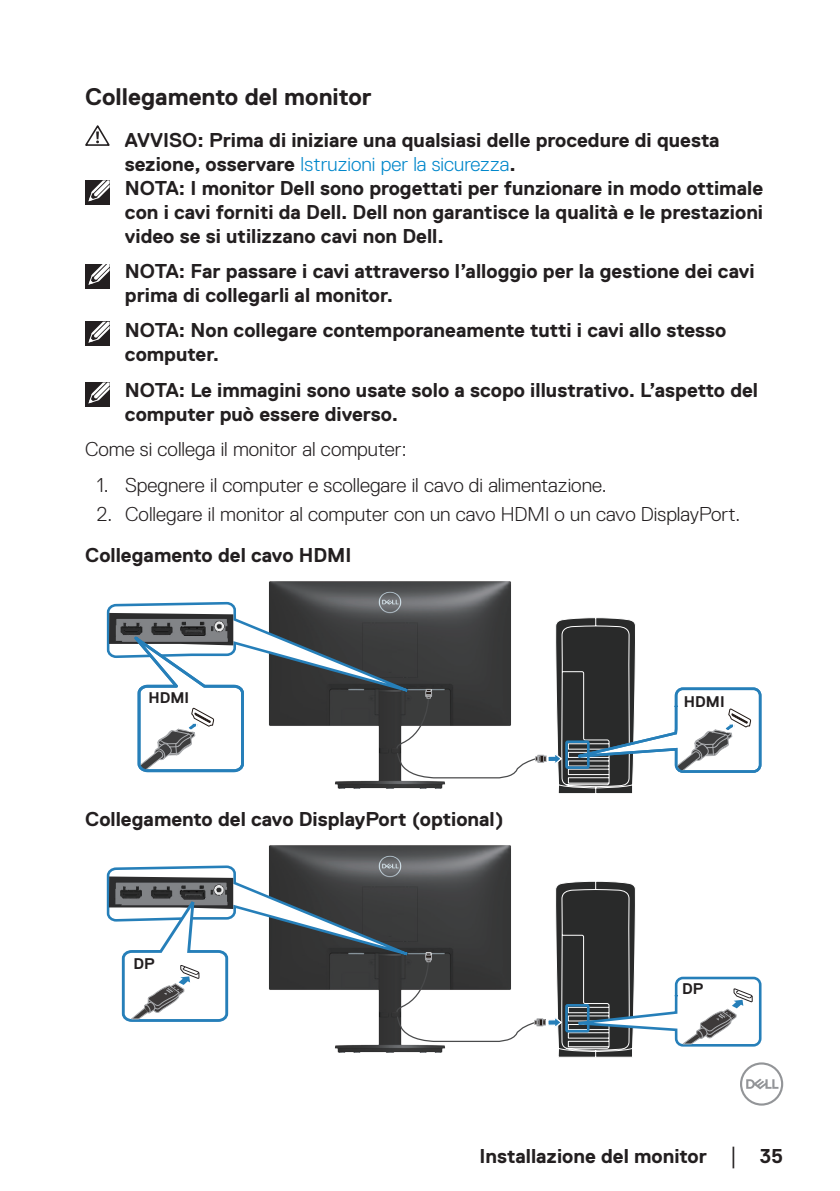
<style>
.page{position:relative;width:840px;height:1191px;background:#fff}
.page>*{position:absolute;margin:0;border:0;box-sizing:border-box;transform-origin:0 0}
.Head2{font:700 24px "Dell Replica";color:#231f20}
.note{font:700 20px/24px "Dell Replica";color:#231f20}
.text{font:300 20px "Dell Replica";color:#231f20}
.text-2{font:700 20px/24px "Dell Replica";color:#231f20}
.Head3{font:700 20px "Dell Replica";color:#231f20}
.t1{font:700 15.4px "Dell Replica";letter-spacing:.005em;color:#231f20}
.s1{font-weight:300;color:#0087cb}
.s2{font-family:"Times New Roman";font-weight:400;font-size:18px}
</style>
<div class="page">
<svg style="left:85px;top:125px;width:25px;height:21px"></svg>
<div style="left:85px;top:180px;width:24px;height:25px;background:#231f20"></div>
<svg style="left:88px;top:180px;width:22px;height:22px"></svg>
<div style="left:85px;top:264px;width:24px;height:24px;background:#231f20"></div>
<svg style="left:88px;top:264px;width:22px;height:22px"></svg>
<div style="left:85px;top:322px;width:24px;height:24px;background:#231f20"></div>
<svg style="left:88px;top:322px;width:22px;height:21px"></svg>
<div style="left:85px;top:382px;width:24px;height:25px;background:#231f20"></div>
<svg style="left:88px;top:382px;width:22px;height:22px"></svg>
<img style="left:269px;top:581px;width:242px;height:21px">
<svg style="left:106px;top:602px;width:656px;height:192px"></svg>
<img style="left:269px;top:845px;width:242px;height:21px">
<svg style="left:106px;top:866px;width:676px;height:239px"></svg>
<p class="Head2" style="left:85px;top:84px;width:288px">Collegamento del monitor</p>
<p class="text-2" style="left:125px;top:128px;width:596px">AVVISO: Prima di iniziare una qualsiasi delle procedure di questa sezione, osservare <span class="s1">Istruzioni per la sicurezza</span>.</p>
<p class="note" style="left:125px;top:176px;width:639px;text-align:justify">NOTA: I monitor Dell sono progettati per funzionare in modo ottimale con i cavi forniti da Dell. Dell non garantisce la qualità e le prestazioni video se si utilizzano cavi non Dell.</p>
<p class="note" style="left:125px;top:259px;width:630px">NOTA: Far passare i cavi attraverso l’alloggio per la gestione dei cavi prima di collegarli al monitor.</p>
<p class="note" style="left:125px;top:319px;width:602px">NOTA: Non collegare contemporaneamente tutti i cavi allo stesso computer.</p>
<p class="note" style="left:125px;top:378px;width:634px">NOTA: Le immagini sono usate solo a scopo illustrativo. L’aspetto del computer può essere diverso.</p>
<p class="text" style="left:85px;top:438px;width:322px">Come si collega il monitor al computer:</p>
<p class="text" style="left:97px;top:473px;width:511px">1. Spegnere il computer e scollegare il cavo di alimentazione.</p>
<p class="text" style="left:97px;top:503px;width:644px">2. Collegare il monitor al computer con un cavo HDMI o un cavo DisplayPort.</p>
<p class="Head3" style="left:85px;top:544px;width:267px">Collegamento del cavo HDMI</p>
<p class="t1" style="left:148px;top:689px;width:42px">HDMI</p>
<p class="t1" style="left:683px;top:693px;width:42px">HDMI</p>
<p class="Head3" style="left:85px;top:808px;width:420px">Collegamento del cavo DisplayPort (optional)</p>
<p class="t1" style="left:133px;top:954px;width:23px">DP</p>
<p class="t1" style="left:681px;top:980px;width:23px">DP</p>
<p class="note" style="left:479px;top:1143px;width:305px">Installazione del monitor <span class="s2">│</span> 35</p>
</div>
